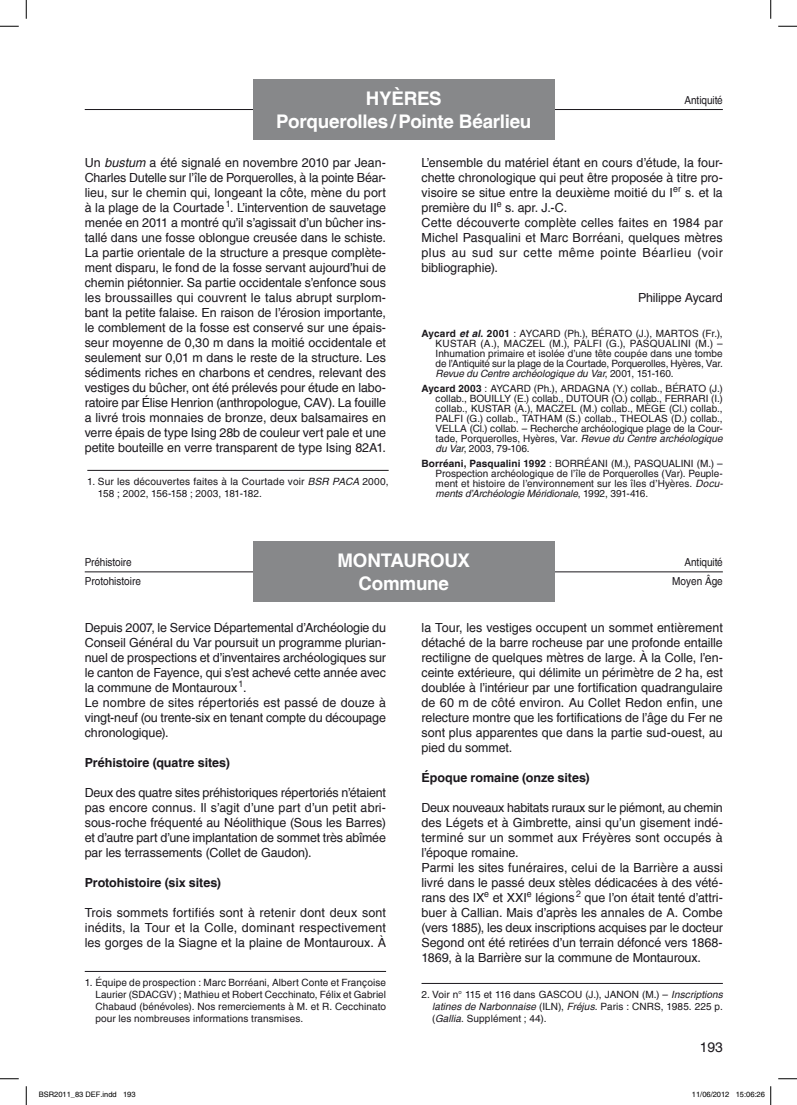
<style>
.page{position:relative;width:797px;height:1105px;background:#fff}
.page>*{position:absolute;margin:0;border:0;box-sizing:border-box;transform-origin:0 0}
.t1{font:700 18.75px/22.5px "Helvetica";letter-spacing:-.01em;color:#fff;text-align:center}
.t2{font:13.75px "Helvetica";color:#1a171c}
.t3{font:12.5px/15px "Helvetica";letter-spacing:-.005em;color:#1a171c;text-align:justify}
.t4{font:700 12.5px "Helvetica";letter-spacing:-.005em;color:#1a171c}
.t5{font:11px/19.1px "Helvetica";letter-spacing:-.005em;color:#1a171c;scale:.91 1}
.t6{font:10px/10px "Helvetica";letter-spacing:.005em;color:#1a171c;text-align:justify}
.t7{font:7.5px "Helvetica";color:#000}
.s1{font-style:italic}
.s2{font-weight:700}
.s3{font-weight:700;font-style:italic}
</style>
<div class="page">
<hr style="left:85px;top:109px;width:638px;height:1px;background:#1a171c">
<div style="left:253px;top:79px;width:301px;height:61px;background:#87888a"></div>
<hr style="left:85px;top:571px;width:638px;height:1px;background:#1a171c">
<div style="left:253px;top:542px;width:301px;height:60px;background:#87888a"></div>
<hr style="left:87px;top:470px;width:301px;height:1px;background:#1a171c">
<hr style="left:85px;top:971px;width:301px;height:1px;background:#1a171c">
<hr style="left:421px;top:983px;width:302px;height:1px;background:#1a171c">
<svg style="left:0;top:25px;width:19px;height:2px"></svg>
<svg style="left:778px;top:25px;width:19px;height:2px"></svg>
<svg style="left:0;top:1078px;width:19px;height:1px"></svg>
<svg style="left:778px;top:1078px;width:19px;height:1px"></svg>
<svg style="left:25px;top:0;width:2px;height:19px"></svg>
<svg style="left:25px;top:1086px;width:2px;height:19px"></svg>
<svg style="left:770px;top:0;width:1px;height:19px"></svg>
<svg style="left:770px;top:1086px;width:1px;height:19px"></svg>
<h1 class="t1" style="left:276px;top:87px;width:257px">HYèRES<br>Porquerolles/Pointe Béarlieu</h1>
<p class="t5" style="left:684px;top:91px;width:44px">Antiquité</p>
<p class="t3" style="left:85px;top:155px;width:303px">Un <span class="s1">bustum</span> a été signalé en novembre 2010 par Jean-Charles Dutelle sur l’île de Porquerolles, à la pointe Béar&shy;lieu, sur le chemin qui, longeant la côte, mène du port à la plage de la Courtade<sup>1</sup>. L’intervention de sauvetage menée en 2011 a montré qu’il s’agissait d’un bûcher ins&shy;tallé dans une fosse oblongue creusée dans le schiste.<br>La partie orientale de la structure a presque complète&shy;ment disparu, le fond de la fosse servant aujourd’hui de chemin piétonnier. Sa partie occidentale s’enfonce sous les broussailles qui couvrent le talus abrupt surplom&shy;bant la petite falaise. En raison de l’érosion importante, le comblement de la fosse est conservé sur une épais&shy;seur moyenne de 0,30 m dans la moitié occidentale et seulement sur 0,01 m dans le reste de la structure. Les sédiments riches en charbons et cendres, relevant des vestiges du bûcher, ont été prélevés pour étude en labo&shy;ratoire par Élise Henrion (anthropologue, CAV). La fouille a livré trois monnaies de bronze, deux balsamaires en verre épais de type Ising 28b de couleur vert pale et une petite bouteille en verre transparent de type Ising 82A1.</p>
<p class="t3" style="left:421px;top:155px;width:303px;text-align:left">L’ensemble du matériel étant en cours d’étude, la four&shy;chette chronologique qui peut être proposée à titre pro&shy;visoire se situe entre la deuxième moitié du I<sup>er</sup> s. et la première du II<sup>e</sup> s. apr. J.-C.<br>Cette découverte complète celles faites en 1984 par Michel Pasqualini et Marc Borréani, quelques mètres plus au sud sur cette même pointe Béarlieu (voir bibliographie).</p>
<p class="t3" style="left:638px;top:290px;width:86px">Philippe Aycard</p>
<p class="t6" style="left:435px;top:328px;width:289px;text-indent:-14px"><span class="s2">Aycard</span> <span class="s3">et al</span><span class="s2">. 2001</span> : AYCARD (Ph.), BÉRATO (J.), MARTOS (Fr.), KUSTAR (A.), MACZEL (M.), PALFI (G.), PASQUALINI (M.) – Inhumation primaire et isolée d’une tête coupée dans une tombe de l’Antiquité sur la plage de la Courtade, Porquerolles, Hyères, Var.<br><span class="s1">Revue du Centre archéologique du Var</span>, 2001, 151-160.</p>
<p class="t6" style="left:435px;top:383px;width:289px;text-indent:-14px"><span class="s2">Aycard 2003</span> : AYCARD (Ph.), ARDAGNA (Y.) collab., BÉRATO (J.) collab., BOUILLY (E.) collab., DUTOUR (O.) collab., FERRARI (I.) collab., KUSTAR (A.), MACZEL (M.) collab., MÈGE (Cl.) collab., PALFI (G.) collab., TATHAM (S.) collab., THEOLAS (D.) collab., VELLA (Cl.) collab. – Recherche archéologique plage de la Cour&shy;tade, Porquerolles, Hyères, Var. <span class="s1">Revue du Centre archéologique du Var</span>, 2003, 79-106.</p>
<p class="t6" style="left:435px;top:458px;width:289px;text-indent:-14px"><span class="s2">Borréani, Pasqualini 1992</span> : BORRÉANI (M.), PASQUALINI (M.) – Prospection archéologique de l’île de Porquerolles (Var). Peuple&shy;ment et histoire de l’environnement sur les îles d’Hyères. <span class="s1">Docu&shy;ments d’Archéologie Méridionale</span>, 1992, 391-416.</p>
<p class="t6" style="left:98px;top:475px;width:292px;line-height:12px;text-indent:-11px">1. Sur les découvertes faites à la Courtade voir <span class="s1">BSR PACA</span> 2000,<br>158 ; 2002, 156-158 ; 2003, 181-182.</p>
<h1 class="t1" style="left:337px;top:549px;width:134px">MONTAUROUX<br>Commune</h1>
<p class="t5" style="left:85px;top:553px;width:63px">Préhistoire<br>Protohistoire</p>
<p class="t5" style="left:672px;top:553px;width:57px;text-align:right">Antiquité<br>Moyen Âge</p>
<p class="t3" style="left:85px;top:620px;width:303px;text-align:left">Depuis 2007, le Service Départemental d’Archéologie du Conseil Général du Var poursuit un programme plurian&shy;nuel de prospections et d’inventaires archéologiques sur le canton de Fayence, qui s’est achevé cette année avec la commune de Montauroux <sup>1</sup>.<br>Le nombre de sites répertoriés est passé de douze à vingt-neuf (ou trente-six en tenant compte du découpage chronologique).</p>
<p class="t4" style="left:85px;top:755px;width:147px">Préhistoire (quatre sites)</p>
<p class="t3" style="left:85px;top:785px;width:303px">Deux des quatre sites préhistoriques répertoriés n’étaient pas encore connus. Il s’agit d’une part d’un petit abri&shy;sous-roche fréquenté au Néolithique (Sous les Barres) et d’autre part d’une implantation de sommet très abîmée par les terrassements (Collet de Gaudon).</p>
<p class="t4" style="left:85px;top:875px;width:138px">Protohistoire (six sites)</p>
<p class="t3" style="left:85px;top:905px;width:303px">Trois sommets fortifiés sont à retenir dont deux sont inédits, la Tour et la Colle, dominant respectivement les gorges de la Siagne et la plaine de Montauroux. À</p>
<p class="t6" style="left:95px;top:976px;width:292px;line-height:12px;text-indent:-11px">1. Équipe de prospection : Marc Borréani, Albert Conte et Françoise Laurier (SDACGV) ; Mathieu et Robert Cecchinato, Félix et Gabriel Chabaud (bénévoles). Nos remerciements à M. et R. Cecchinato pour les nombreuses informations transmises.</p>
<p class="t3" style="left:421px;top:620px;width:303px">la Tour, les vestiges occupent un sommet entièrement détaché de la barre rocheuse par une profonde entaille rectiligne de quelques mètres de large. À la Colle, l’en&shy;ceinte extérieure, qui délimite un périmètre de 2 ha, est doublée à l’intérieur par une fortification quadrangulaire de 60 m de côté environ. Au Collet Redon enfin, une relecture montre que les fortifications de l’âge du Fer ne sont plus apparentes que dans la partie sud-ouest, au pied du sommet.</p>
<p class="t4" style="left:421px;top:770px;width:170px">Époque romaine (onze sites)</p>
<p class="t3" style="left:421px;top:800px;width:303px;text-align:left">Deux nouveaux habitats ruraux sur le piémont, au chemin des Légets et à Gimbrette, ainsi qu’un gisement indé&shy;terminé sur un sommet aux Fréyères sont occupés à l’époque romaine.<br>Parmi les sites funéraires, celui de la Barrière a aussi livré dans le passé deux stèles dédicacées à des vété&shy;rans des IX<sup>e</sup> et XXI<sup>e</sup> légions <sup>2</sup> que l’on était tenté d’attri&shy;buer à Callian. Mais d’après les annales de A. Combe (vers 1885), les deux inscriptions acquises par le docteur Segond ont été retirées d’un terrain défoncé vers 1868- 1869, à la Barrière sur la commune de Montauroux.</p>
<p class="t6" style="left:421px;top:989px;width:128px">2. Voir n° 115 et 116 dans Gascou</p>
<p class="t6" style="left:585px;top:989px;width:27px">(J.), Janon</p>
<p class="t6" style="left:432px;top:988px;width:292px;line-height:12px;text-indent:210px">(M.) – <span class="s1">Inscriptions latines de Narbonnaise</span> (ILN), <span class="s1">Fréjus</span>. Paris : CNRS, 1985. 225 p. (<span class="s1">Gallia</span>. Supplément ; 44).</p>
<p class="t2" style="left:700px;top:1039px;width:24px">193</p>
<p class="t7" style="left:39px;top:1090px;width:98px">BSR2011_83 DEF.indd 193</p>
<p class="t7" style="left:692px;top:1090px;width:74px">11/06/2012 15:06:26</p>
</div>
